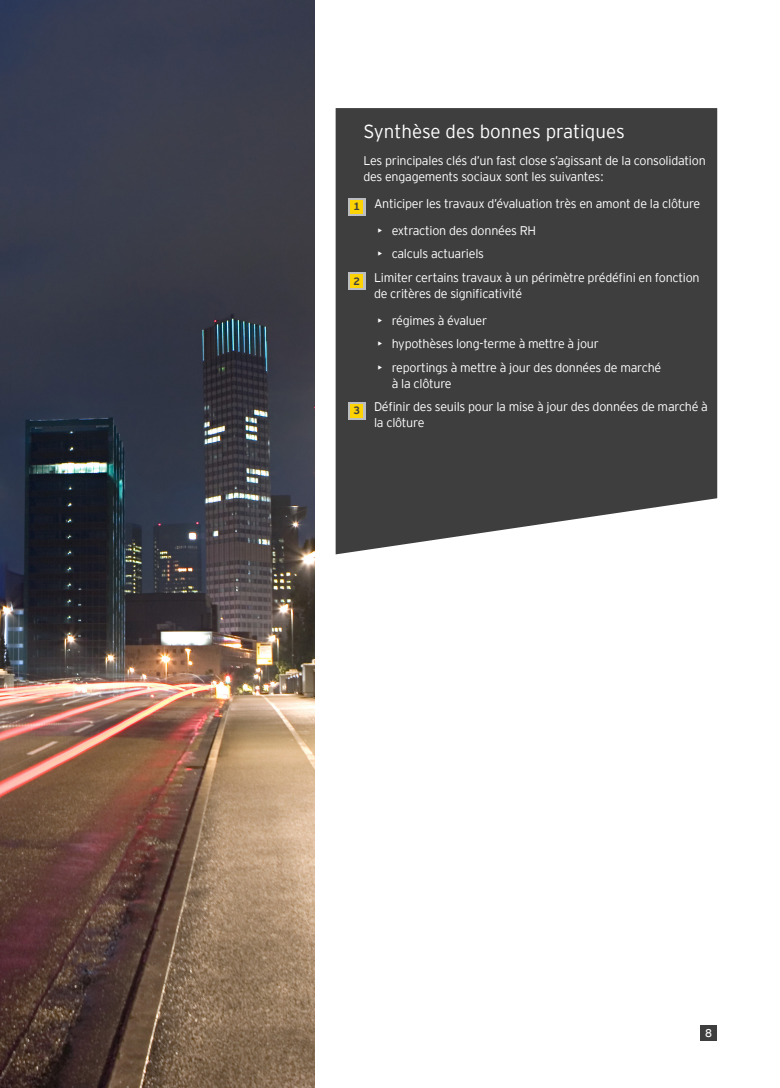
<style>
.page{position:relative;width:780px;height:1088px;background:#fff}
.page>*{position:absolute;margin:0;border:0;box-sizing:border-box;transform-origin:0 0}
.t1{font:300 18.75px "EY Interstate";color:#fff}
.t2{font:300 12.5px/16.2px "EY Interstate";letter-spacing:-.02em;color:#fff}
.t3{font:11.25px "EY Interstate";color:#fff}
.t4{font:700 10.62px "EY Interstate";color:#3e3e3f}
</style>
<div class="page">
<div style="left:700px;top:1025px;width:17px;height:16px;background:#3e3e3f"></div>
<div style="left:335px;top:108px;width:382px;height:446px;background:#3e3e3f"></div>
<svg style="left:348px;top:198px;width:17px;height:17px"></svg>
<div style="left:350px;top:200px;width:13px;height:13px;background:#fed304"></div>
<svg style="left:348px;top:273px;width:17px;height:17px"></svg>
<div style="left:350px;top:275px;width:13px;height:13px;background:#fed304"></div>
<svg style="left:348px;top:402px;width:17px;height:17px"></svg>
<div style="left:350px;top:404px;width:13px;height:13px;background:#fed304"></div>
<img style="left:0;top:0;width:314px;height:1088px">
<p class="t1" style="left:363px;top:118px;width:263px">Synthèse des bonnes pratiques</p>
<p class="t2" style="left:363px;top:152px;width:344px">Les principales clés d’un fast close s’agissant de la consolidation des engagements sociaux sont les suivantes:</p>
<p class="t2" style="left:374px;top:195px;width:328px">Anticiper les travaux d’évaluation très en amont de la clôture</p>
<p class="t2" style="left:377px;top:222px;width:160px">• extraction des données RH</p>
<p class="t2" style="left:377px;top:245px;width:108px">• calculs actuariels</p>
<p class="t2" style="left:374px;top:268px;width:327px">Limiter certains travaux à un périmètre prédéfini en fonction de critères de significativité</p>
<p class="t2" style="left:377px;top:312px;width:111px">• régimes à évaluer</p>
<p class="t2" style="left:377px;top:335px;width:223px">• hypothèses long-terme à mettre à jour</p>
<p class="t2" style="left:392px;top:358px;width:271px;text-indent:-14px">• reportings à mettre à jour des données de marché à la clôture</p>
<p class="t2" style="left:374px;top:398px;width:335px">Définir des seuils pour la mise à jour des données de marché à la clôture</p>
<p class="t4" style="left:353px;top:199px;width:8px">1</p>
<p class="t4" style="left:353px;top:273px;width:8px">2</p>
<p class="t4" style="left:353px;top:403px;width:8px">3</p>
<p class="t3" style="left:705px;top:1025px;width:8px">8</p>
</div>
